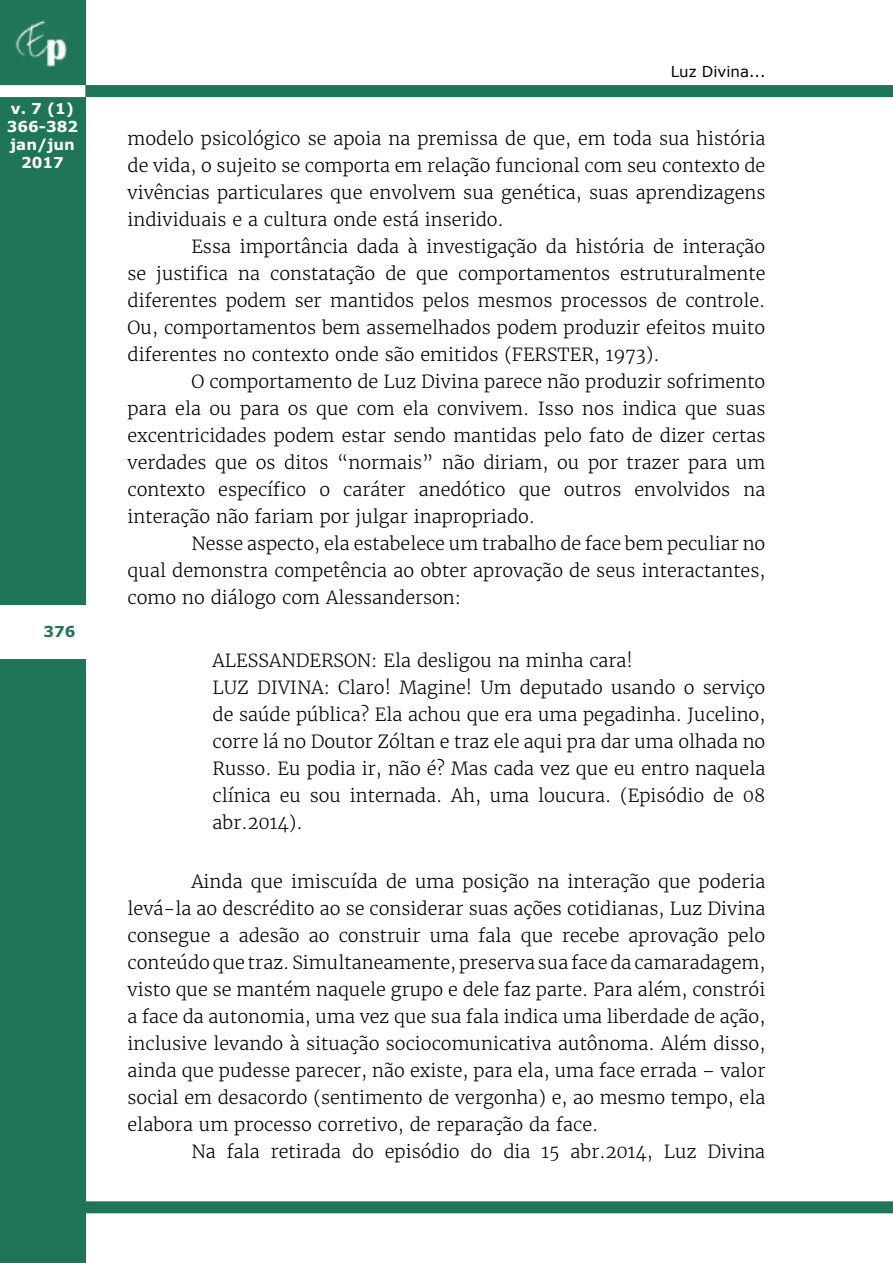
<style>
.page{position:relative;width:893px;height:1263px;background:#fff}
.page>*{position:absolute;margin:0;border:0;box-sizing:border-box;transform-origin:0 0}
.t1{font:300 18px/27px "Merriweather";color:#000;text-align:justify}
.t2{font:700 15px/18px "Verdana";color:#fff;text-align:center}
.t3{font:15px "Verdana";color:#000}
.t4{font:700 15px "Verdana";color:#1f7656}
</style>
<div class="page">
<div style="left:0;top:0;width:85px;height:1263px;background:#1f7656"></div>
<img style="left:15px;top:20px;width:52px;height:47px">
<div style="left:85px;top:85px;width:808px;height:12px;background:#1f7656"></div>
<div style="left:0;top:85px;width:85px;height:12px;background:#fff"></div>
<div style="left:0;top:605px;width:85px;height:53px;background:#fff"></div>
<div style="left:84px;top:1201px;width:809px;height:12px;background:#1f7656"></div>
<p class="t2" style="left:7px;top:100px;width:73px">v. 7 (1)<br>366-382 jan/jun<br>2017</p>
<p class="t4" style="left:44px;top:621px;width:33px">376</p>
<p class="t3" style="left:671px;top:61px;width:96px">Luz Divina...</p>
<p class="t1" style="left:128px;top:125px;width:639px">modelo psicológico se apoia na premissa de que, em toda sua história de vida, o sujeito se comporta em relação funcional com seu contexto de vivências particulares que envolvem sua genética, suas aprendizagens individuais e a cultura onde está inserido.</p>
<p class="t1" style="left:128px;top:233px;width:639px;text-indent:64px">Essa importância dada à investigação da história de interação se justifica na constatação de que comportamentos estruturalmente diferentes podem ser mantidos pelos mesmos processos de controle.<br>Ou, comportamentos bem assemelhados podem produzir efeitos muito diferentes no contexto onde são emitidos (FERSTER, 1973).</p>
<p class="t1" style="left:128px;top:368px;width:639px;text-indent:64px">O comportamento de Luz Divina parece não produzir sofrimento para ela ou para os que com ela convivem. Isso nos indica que suas excentricidades podem estar sendo mantidas pelo fato de dizer certas verdades que os ditos “normais” não diriam, ou por trazer para um contexto específico o caráter anedótico que outros envolvidos na interação não fariam por julgar inapropriado.</p>
<p class="t1" style="left:128px;top:530px;width:639px;text-indent:64px">Nesse aspecto, ela estabelece um trabalho de face bem peculiar no qual demonstra competência ao obter aprovação de seus interactantes, como no diálogo com Alessanderson:</p>
<p class="t1" style="left:213px;top:647px;width:554px;text-align:left">ALESSANDERSON: Ela desligou na minha cara!<br>LUZ DIVINA: Claro! Magine! Um deputado usando o serviço de saúde pública? Ela achou que era uma pegadinha. Jucelino, corre lá no Doutor Zóltan e traz ele aqui pra dar uma olhada no Russo. Eu podia ir, não é? Mas cada vez que eu entro naquela clínica eu sou internada. Ah, uma loucura. (Episódio de 08 abr.2014).</p>
<p class="t1" style="left:128px;top:868px;width:639px;text-indent:64px">Ainda que imiscuída de uma posição na interação que poderia levá-la ao descrédito ao se considerar suas ações cotidianas, Luz Divina consegue a adesão ao construir uma fala que recebe aprovação pelo conteúdo que traz. Simultaneamente, preserva sua face da camaradagem, visto que se mantém naquele grupo e dele faz parte. Para além, constrói a face da autonomia, uma vez que sua fala indica uma liberdade de ação, inclusive levando à situação sociocomunicativa autônoma. Além disso, ainda que pudesse parecer, não existe, para ela, uma face errada – valor social em desacordo (sentimento de vergonha) e, ao mesmo tempo, ela elabora um processo corretivo, de reparação da face.</p>
<p class="t1" style="left:191px;top:1138px;width:575px">Na fala retirada do episódio do dia 15 abr.2014, Luz Divina</p>
</div>
